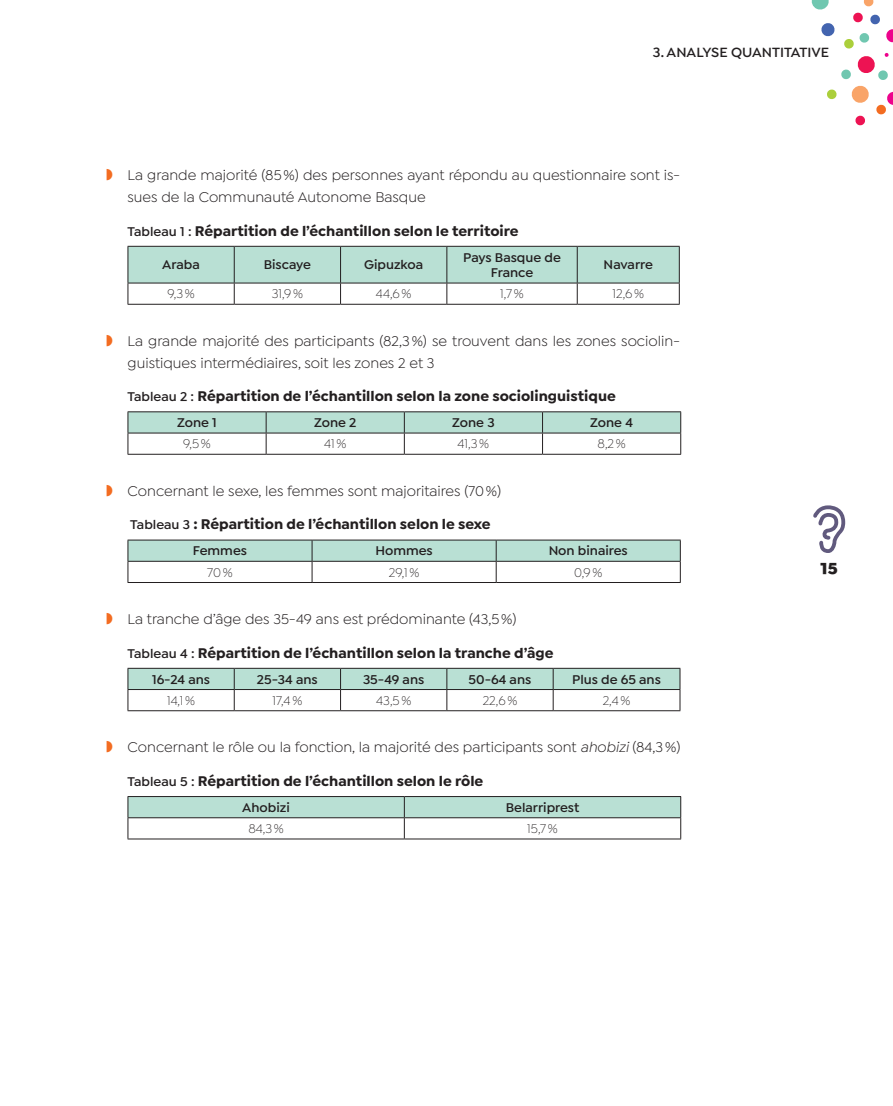
<style>
.page{position:relative;width:893px;height:1106px;background:#fff}
.page>*{position:absolute;margin:0;border:0;box-sizing:border-box;transform-origin:0 0}
.t1{font:900 16.5px "Isidora Sans";color:#231f20}
.t2{font:15px/21.8px "Isidora Sans";color:#231f20}
.Taula_Izenb{font:700 15px "Isidora Sans";color:#231f20}
.t3{font:600 14.25px "Isidora Sans";color:#231f20}
.Taula_TXT{font:600 13.5px/15.5px "Isidora Sans";color:#231f20;text-align:center}
.Taula_TXT-2{font:300 13.5px "Isidora Sans";color:#231f20}
.s1{color:#f36c21}
.s2{font-weight:600;font-size:13.5px}
.s3{font-style:italic}
</style>
<div class="page">
<svg style="left:811px;top:0;width:82px;height:126px"></svg>
<svg style="left:813px;top:505px;width:33px;height:48px"></svg>
<svg style="left:128px;top:246px;width:552px;height:58px"></svg>
<hr style="left:128px;top:304px;width:106px;height:1px;background:#231f20">
<hr style="left:234px;top:304px;width:107px;height:1px;background:#231f20">
<hr style="left:341px;top:304px;width:106px;height:1px;background:#231f20">
<hr style="left:447px;top:304px;width:130px;height:1px;background:#231f20">
<hr style="left:577px;top:304px;width:103px;height:1px;background:#231f20">
<hr style="left:128px;top:411px;width:138px;height:1px;background:#231f20">
<hr style="left:266px;top:411px;width:138px;height:1px;background:#231f20">
<hr style="left:404px;top:411px;width:139px;height:1px;background:#231f20">
<hr style="left:543px;top:411px;width:138px;height:1px;background:#231f20">
<svg style="left:128px;top:412px;width:553px;height:42px"></svg>
<hr style="left:128px;top:454px;width:138px;height:1px;background:#231f20">
<hr style="left:266px;top:454px;width:138px;height:1px;background:#231f20">
<hr style="left:404px;top:454px;width:139px;height:1px;background:#231f20">
<hr style="left:543px;top:454px;width:138px;height:1px;background:#231f20">
<hr style="left:128px;top:539px;width:184px;height:1px;background:#231f20">
<hr style="left:312px;top:539px;width:184px;height:1px;background:#231f20">
<hr style="left:496px;top:539px;width:185px;height:1px;background:#231f20">
<svg style="left:128px;top:540px;width:553px;height:42px"></svg>
<hr style="left:128px;top:582px;width:184px;height:1px;background:#231f20">
<hr style="left:312px;top:582px;width:184px;height:1px;background:#231f20">
<hr style="left:496px;top:582px;width:185px;height:1px;background:#231f20">
<svg style="left:128px;top:668px;width:553px;height:42px"></svg>
<hr style="left:128px;top:710px;width:106px;height:1px;background:#231f20">
<hr style="left:234px;top:710px;width:107px;height:1px;background:#231f20">
<hr style="left:341px;top:710px;width:106px;height:1px;background:#231f20">
<hr style="left:447px;top:710px;width:106px;height:1px;background:#231f20">
<hr style="left:553px;top:710px;width:127px;height:1px;background:#231f20">
<svg style="left:128px;top:796px;width:553px;height:42px"></svg>
<hr style="left:128px;top:838px;width:276px;height:1px;background:#231f20">
<hr style="left:404px;top:838px;width:277px;height:1px;background:#231f20">
<p class="t3" style="left:653px;top:43px;width:178px">3. ANALYSE QUANTITATIVE</p>
<p class="t2" style="left:128px;top:164px;width:554px;text-indent:-21px"><span class="s1">◗</span> La grande majorité (85%) des personnes ayant répondu au questionnaire sont is&shy;sues de la Communauté Autonome Basque</p>
<p class="Taula_Izenb" style="left:128px;top:221px;width:393px"><span class="s2">Tableau 1 :</span> Répartition de l’échantillon selon le territoire</p>
<p class="Taula_TXT" style="left:162px;top:257px;width:39px">Araba</p>
<p class="Taula_TXT" style="left:264px;top:257px;width:49px">Biscaye</p>
<p class="Taula_TXT" style="left:364px;top:257px;width:61px">Gipuzkoa</p>
<p class="Taula_TXT" style="left:463px;top:249px;width:99px">Pays Basque de<br>France</p>
<p class="Taula_TXT" style="left:604px;top:257px;width:51px">Navarre</p>
<p class="Taula_TXT-2" style="left:167px;top:286px;width:29px">9,3%</p>
<p class="Taula_TXT-2" style="left:272px;top:286px;width:33px">31,9%</p>
<p class="Taula_TXT-2" style="left:376px;top:286px;width:37px">44,6%</p>
<p class="Taula_TXT-2" style="left:500px;top:286px;width:25px">1,7%</p>
<p class="Taula_TXT-2" style="left:612px;top:286px;width:33px">12,6%</p>
<p class="t2" style="left:128px;top:330px;width:554px;text-indent:-21px"><span class="s1">◗</span> La grande majorité des participants (82,3%) se trouvent dans les zones sociolin&shy;guistiques intermédiaires, soit les zones 2 et 3</p>
<p class="Taula_Izenb" style="left:128px;top:387px;width:490px"><span class="s2">Tableau 2 :</span> Répartition de l’échantillon selon la zone sociolinguistique</p>
<p class="Taula_TXT" style="left:177px;top:415px;width:41px">Zone 1</p>
<p class="Taula_TXT" style="left:314px;top:415px;width:44px">Zone 2</p>
<p class="Taula_TXT" style="left:452px;top:415px;width:44px">Zone 3</p>
<p class="Taula_TXT" style="left:590px;top:415px;width:44px">Zone 4</p>
<p class="Taula_TXT-2" style="left:183px;top:436px;width:29px">9,5%</p>
<p class="Taula_TXT-2" style="left:324px;top:436px;width:24px">41%</p>
<p class="Taula_TXT-2" style="left:458px;top:436px;width:33px">41,3%</p>
<p class="Taula_TXT-2" style="left:597px;top:436px;width:30px">8,2%</p>
<p class="t2" style="left:106px;top:480px;width:396px"><span class="s1">◗</span> Concernant le sexe, les femmes sont majoritaires (70%)</p>
<p class="Taula_Izenb" style="left:130px;top:515px;width:362px"><span class="s2">Tableau 3</span> : Répartition de l’échantillon selon le sexe</p>
<p class="Taula_TXT" style="left:193px;top:543px;width:56px">Femmes</p>
<p class="Taula_TXT" style="left:375px;top:543px;width:59px">Hommes</p>
<p class="Taula_TXT" style="left:549px;top:543px;width:81px">Non binaires</p>
<p class="Taula_TXT-2" style="left:207px;top:564px;width:27px">70%</p>
<p class="Taula_TXT-2" style="left:389px;top:564px;width:32px">29,1%</p>
<p class="Taula_TXT-2" style="left:574px;top:564px;width:30px">0,9%</p>
<p class="t2" style="left:106px;top:608px;width:412px"><span class="s1">◗</span> La tranche d’âge des 35-49 ans est prédominante (43,5%)</p>
<p class="Taula_Izenb" style="left:128px;top:643px;width:427px"><span class="s2">Tableau 4 :</span> Répartition de l’échantillon selon la tranche d’âge</p>
<p class="Taula_TXT" style="left:152px;top:671px;width:60px">16-24 ans</p>
<p class="Taula_TXT" style="left:257px;top:671px;width:62px">25-34 ans</p>
<p class="Taula_TXT" style="left:363px;top:671px;width:63px">35-49 ans</p>
<p class="Taula_TXT" style="left:469px;top:671px;width:64px">50-64 ans</p>
<p class="Taula_TXT" style="left:572px;top:671px;width:90px">Plus de 65 ans</p>
<p class="Taula_TXT-2" style="left:167px;top:693px;width:30px">14,1%</p>
<p class="Taula_TXT-2" style="left:272px;top:693px;width:31px">17,4%</p>
<p class="Taula_TXT-2" style="left:376px;top:693px;width:37px">43,5%</p>
<p class="Taula_TXT-2" style="left:483px;top:693px;width:36px">22,6%</p>
<p class="Taula_TXT-2" style="left:603px;top:693px;width:29px">2,4%</p>
<p class="t2" style="left:106px;top:736px;width:576px"><span class="s1">◗</span> Concernant le rôle ou la fonction, la majorité des participants sont <span class="s3">ahobizi</span> (84,3%)</p>
<p class="Taula_Izenb" style="left:128px;top:771px;width:357px"><span class="s2">Tableau 5 :</span> Répartition de l’échantillon selon le rôle</p>
<p class="Taula_TXT" style="left:242px;top:799px;width:49px">Ahobizi</p>
<p class="Taula_TXT" style="left:506px;top:799px;width:75px">Belarriprest</p>
<p class="Taula_TXT-2" style="left:248px;top:821px;width:37px">84,3%</p>
<p class="Taula_TXT-2" style="left:527px;top:821px;width:32px">15,7%</p>
<p class="t1" style="left:821px;top:558px;width:19px">15</p>
</div>
